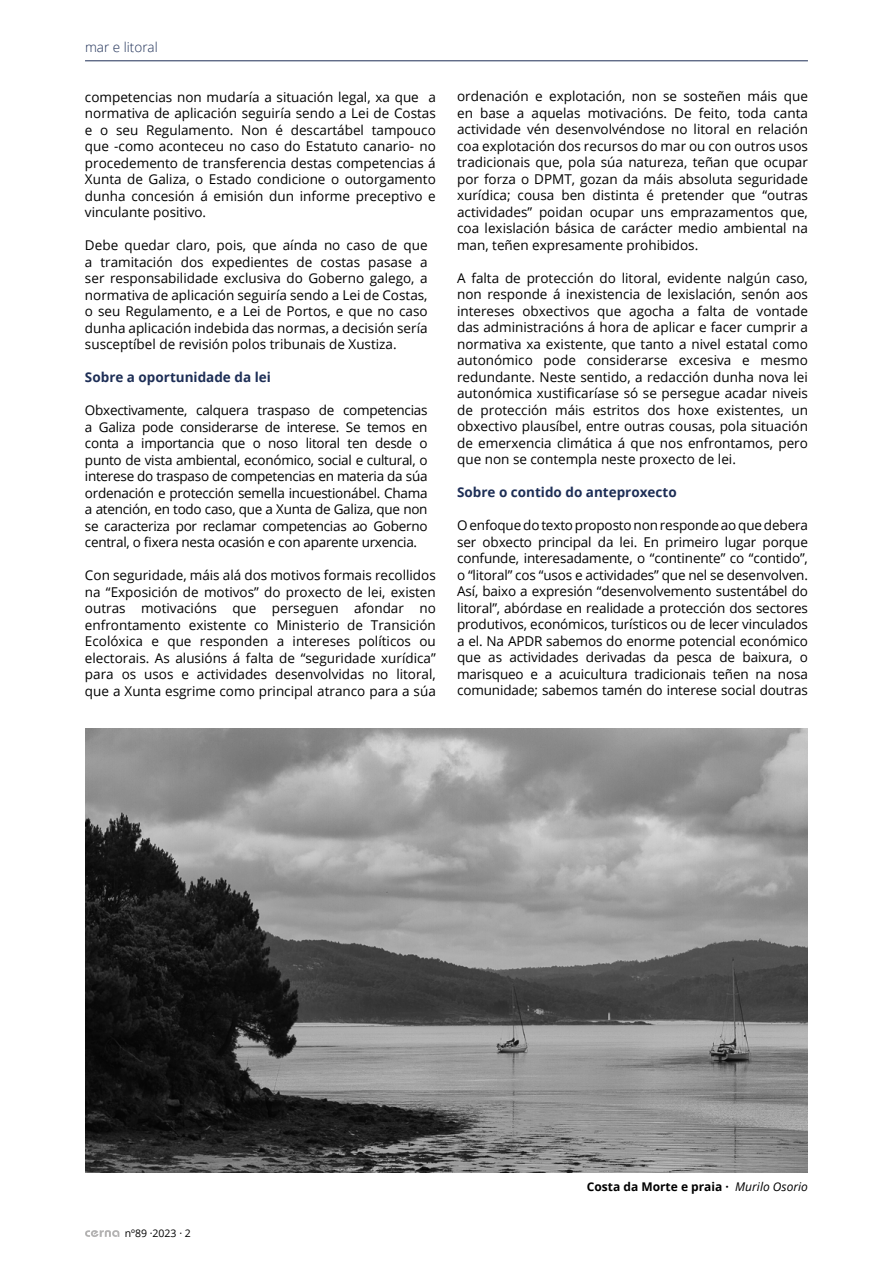
<style>
.page{position:relative;width:893px;height:1263px;background:#fff}
.page>*{position:absolute;margin:0;border:0;box-sizing:border-box;transform-origin:0 0}
.t1{font:13.5px/16.5px "Open Sans";color:#000;text-align:justify}
.t2{font:700 13.5px "Open Sans";color:#1d2e56}
.t3{font:300 13.5px "Open Sans";color:#1d2e56}
.t4{font:700 12px "Open Sans";color:#000}
.t5{font:10.5px "Open Sans";color:#000}
.s1{font-weight:400;font-style:italic}
</style>
<div class="page">
<hr style="left:85px;top:61px;width:723px;height:1px;background:#1d2e56">
<img style="left:85px;top:729px;width:723px;height:444px">
<svg style="left:85px;top:1230px;width:34px;height:7px"></svg>
<p class="t3" style="left:85px;top:38px;width:74px">mar e litoral</p>
<p class="t1" style="left:85px;top:88px;width:352px">competencias non mudaría a situación legal, xa que a normativa de aplicación seguiría sendo a Lei de Costas e o seu Regulamento. Non é descartábel tampouco que -como aconteceu no caso do Estatuto canario- no procedemento de transferencia destas competencias á Xunta de Galiza, o Estado condicione o outorgamento dunha concesión á emisión dun informe preceptivo e vinculante positivo.</p>
<p class="t1" style="left:85px;top:237px;width:344px">Debe quedar claro, pois, que aínda no caso de que a tramitación dos expedientes de costas pasase a ser responsabilidade exclusiva do Goberno galego, a normativa de aplicación seguiría sendo a Lei de Costas, o seu Regulamento, e a Lei de Portos, e que no caso dunha aplicación indebida das normas, a decisión sería susceptíbel de revisión polos tribunais de Xustiza.</p>
<p class="t2" style="left:85px;top:368px;width:187px">Sobre a oportunidade da lei</p>
<p class="t1" style="left:85px;top:401px;width:344px">Obxectivamente, calquera traspaso de competencias a Galiza pode considerarse de interese. Se temos en conta a importancia que o noso litoral ten desde o punto de vista ambiental, económico, social e cultural, o interese do traspaso de competencias en materia da súa ordenación e protección semella incuestionábel. Chama a atención, en todo caso, que a Xunta de Galiza, que non se caracteriza por reclamar competencias ao Goberno central, o fixera nesta ocasión e con aparente urxencia.</p>
<p class="t1" style="left:85px;top:566px;width:352px">Con seguridade, máis alá dos motivos formais recollidos na “Exposición de motivos” do proxecto de lei, existen outras motivacións que perseguen afondar no enfrontamento existente co Ministerio de Transición Ecolóxica e que responden a intereses políticos ou electorais. As alusións á falta de “seguridade xurídica” para os usos e actividades desenvolvidas no litoral, que a Xunta esgrime como principal atranco para a súa</p>
<p class="t1" style="left:457px;top:88px;width:352px">ordenación e explotación, non se sosteñen máis que en base a aquelas motivacións. De feito, toda canta actividade vén desenvolvéndose no litoral en relación coa explotación dos recursos do mar ou con outros usos tradicionais que, pola súa natureza, teñan que ocupar por forza o DPMT, gozan da máis absoluta seguridade xurídica; cousa ben distinta é pretender que “outras actividades” poidan ocupar uns emprazamentos que, coa lexislación básica de carácter medio ambiental na man, teñen expresamente prohibidos.</p>
<p class="t1" style="left:457px;top:269px;width:352px">A falta de protección do litoral, evidente nalgún caso, non responde á inexistencia de lexislación, senón aos intereses obxectivos que agocha a falta de vontade das administracións á hora de aplicar e facer cumprir a normativa xa existente, que tanto a nivel estatal como autonómico pode considerarse excesiva e mesmo redundante. Neste sentido, a redacción dunha nova lei autonómica xustificaríase só se persegue acadar niveis de protección máis estritos dos hoxe existentes, un obxectivo plausíbel, entre outras cousas, pola situación de emerxencia climática á que nos enfrontamos, pero que non se contempla neste proxecto de lei.</p>
<p class="t2" style="left:457px;top:483px;width:221px">Sobre o contido do anteproxecto</p>
<p class="t1" style="left:457px;top:517px;width:352px">O enfoque do texto proposto non responde ao que debera ser obxecto principal da lei. En primeiro lugar porque confunde, interesadamente, o “continente” co “contido”, o “litoral” cos “usos e actividades” que nel se desenvolven.<br>Así, baixo a expresión “desenvolvemento sustentábel do litoral”, abórdase en realidade a protección dos sectores produtivos, económicos, turísticos ou de lecer vinculados a el. Na APDR sabemos do enorme potencial económico que as actividades derivadas da pesca de baixura, o marisqueo e a acuicultura tradicionais teñen na nosa comunidade; sabemos tamén do interese social doutras</p>
<p class="t5" style="left:125px;top:1226px;width:68px">nº89 ·2023 · 2</p>
<p class="t4" style="left:587px;top:1178px;width:223px">Costa da Morte e praia · <span class="s1">Murilo Osorio</span></p>
</div>
